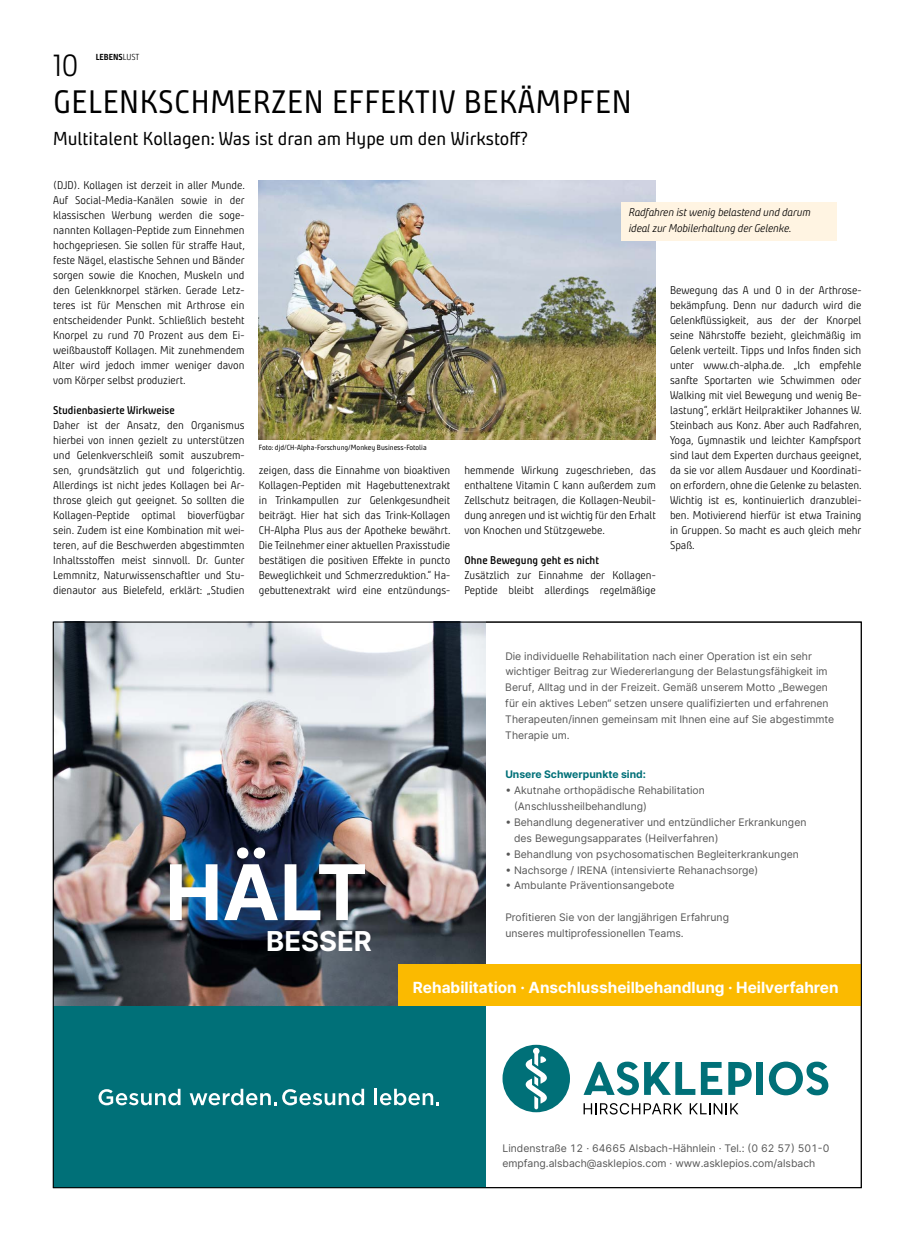
<style>
.page{position:relative;width:904px;height:1241px;background:#fff}
.page>*{position:absolute;margin:0;border:0;box-sizing:border-box;transform-origin:0 0}
.t1{font:700 76.75px "Inter";color:#fff}
.t2{font:32.5px "Bunday Clean";letter-spacing:.02em;color:#000}
.t3{font:30.62px "Bunday Clean Se Ligh";color:#000}
.t4{font:700 27.38px "Inter";color:#fff}
.t5{font:18.75px "Bunday Clean";color:#000}
.t6{font:700 15.38px "Inter";color:#fff}
.t7{font:11.25px/15px "Bunday Clean Se Ligh";color:#000;text-align:justify}
.t8{font:11.25px/15px "Bunday Clean Se Ligh It";letter-spacing:-.01em;color:#000}
.t9{font:700 11.25px "Bunday Clean Se";color:#000}
.t10{font:10.38px/15.9px "Inter";color:#565656}
.t11{font:700 10.38px "Inter";color:#007078}
.t12{font:700 8.75px "Bunday Clean";color:#000}
.t13{font:7.5px "Bunday Clean";color:#000}
.s1{font-family:"Bunday Clean Se Ligh";font-weight:400}
</style>
<div class="page">
<img style="left:259px;top:180px;width:397px;height:259px">
<div style="left:620px;top:202px;width:216px;height:38px;background:#fff4e2"></div>
<img style="left:55px;top:623px;width:430px;height:383px">
<div style="left:53px;top:1006px;width:432px;height:181px;background:#007078"></div>
<div style="left:398px;top:964px;width:463px;height:42px;background:#fbba00"></div>
<svg style="left:99px;top:1088px;width:81px;height:17px"></svg>
<svg style="left:190px;top:1088px;width:174px;height:17px"></svg>
<hr style="left:374px;top:1088px;width:3px;height:16px;background:#fff">
<svg style="left:380px;top:1088px;width:59px;height:17px"></svg>
<svg style="left:583px;top:1103px;width:99px;height:11px"></svg>
<svg style="left:689px;top:1103px;width:49px;height:11px"></svg>
<svg style="left:728px;top:1062px;width:23px;height:32px"></svg>
<div style="left:756px;top:1061px;width:7px;height:33px;background:#007078"></div>
<svg style="left:768px;top:1061px;width:60px;height:34px"></svg>
<svg style="left:583px;top:1061px;width:112px;height:34px"></svg>
<svg style="left:701px;top:1062px;width:21px;height:32px"></svg>
<div style="left:502px;top:1044px;width:68px;height:68px;background:#007078;border-radius:50%"></div>
<svg style="left:525px;top:1047px;width:22px;height:62px"></svg>
<h3 class="t3" style="left:53px;top:46px;width:27px">10</h3>
<p class="t12" style="left:96px;top:52px;width:45px">LEBENS<span class="s1">LUST</span></p>
<h2 class="t2" style="left:53px;top:81px;width:579px">GELENKSCHMERZEN EFFEKTIV BEKÄMPFEN</h2>
<h3 class="t5" style="left:53px;top:126px;width:476px">Multitalent Kollagen: Was ist dran am Hype um den Wirkstoff?</h3>
<p class="t7" style="left:53px;top:177px;width:193px">(DJD). Kollagen ist derzeit in aller Munde.<br>Auf Social-Media-Kanälen sowie in der klassischen Werbung werden die soge&shy;nannten Kollagen-Peptide zum Einnehmen hochgepriesen. Sie sollen für straffe Haut, feste Nägel, elastische Sehnen und Bänder sorgen sowie die Knochen, Muskeln und den Gelenkknorpel stärken. Gerade Letz&shy;teres ist für Menschen mit Arthrose ein entscheidender Punkt. Schließlich besteht Knorpel zu rund 70 Prozent aus dem Ei&shy;weißbaustoff Kollagen. Mit zunehmendem Alter wird jedoch immer weniger davon vom Körper selbst produziert.</p>
<p class="t9" style="left:53px;top:402px;width:123px">Studienbasierte Wirkweise</p>
<p class="t7" style="left:53px;top:417px;width:193px">Daher ist der Ansatz, den Organismus hierbei von innen gezielt zu unterstützen und Gelenkverschleiß somit auszubrem&shy;sen, grundsätzlich gut und folgerichtig.<br>Allerdings ist nicht jedes Kollagen bei Ar&shy;throse gleich gut geeignet. So sollten die Kollagen-Peptide optimal bioverfügbar sein. Zudem ist eine Kombination mit wei&shy;teren, auf die Beschwerden abgestimmten Inhaltsstoffen meist sinnvoll. Dr. Gunter Lemmnitz, Naturwissenschaftler und Stu&shy;dienautor aus Bielefeld, erklärt: „Studien</p>
<p class="t8" style="left:629px;top:205px;width:183px">Radfahren ist wenig belastend und darum ideal zur Mobilerhaltung der Gelenke.</p>
<p class="t13" style="left:259px;top:442px;width:169px">Foto: djd/CH-Alpha-Forschung/Monkey Business-Fotolia</p>
<p class="t7" style="left:259px;top:462px;width:193px">zeigen, dass die Einnahme von bioaktiven Kollagen-Peptiden mit Hagebuttenextrakt in Trinkampullen zur Gelenkgesundheit beiträgt. Hier hat sich das Trink-Kollagen CH-Alpha Plus aus der Apotheke bewährt.<br>Die Teilnehmer einer aktuellen Praxisstudie bestätigen die positiven Effekte in puncto Beweglichkeit und Schmerzreduktion.“ Ha&shy;gebuttenextrakt wird eine entzündungs-</p>
<p class="t7" style="left:464px;top:462px;width:193px">hemmende Wirkung zugeschrieben, das enthaltene Vitamin C kann außerdem zum Zellschutz beitragen, die Kollagen-Neubil&shy;dung anregen und ist wichtig für den Erhalt von Knochen und Stützgewebe.</p>
<p class="t9" style="left:464px;top:552px;width:136px">Ohne Bewegung geht es nicht</p>
<p class="t7" style="left:464px;top:567px;width:193px">Zusätzlich zur Einnahme der Kollagen-<br>Peptide bleibt allerdings regelmäßige</p>
<p class="t7" style="left:670px;top:282px;width:193px">Bewegung das A und O in der Arthrose&shy;bekämpfung. Denn nur dadurch wird die Gelenkflüssigkeit, aus der der Knorpel seine Nährstoffe bezieht, gleichmäßig im Gelenk verteilt. Tipps und Infos finden sich unter www.ch-alpha.de. „Ich empfehle sanfte Sportarten wie Schwimmen oder Walking mit viel Bewegung und wenig Be&shy;lastung“, erklärt Heilpraktiker Johannes W.<br>Steinbach aus Konz. Aber auch Radfahren, Yoga, Gymnastik und leichter Kampfsport sind laut dem Experten durchaus geeignet, da sie vor allem Ausdauer und Koordinati&shy;on erfordern, ohne die Gelenke zu belasten.<br>Wichtig ist es, kontinuierlich dranzublei&shy;ben. Motivierend hierfür ist etwa Training in Gruppen. So macht es auch gleich mehr Spaß.</p>
<p class="t10" style="left:505px;top:647px;width:330px">Die individuelle Rehabilitation nach einer Operation ist ein sehr wichtiger Beitrag zur Wiedererlangung der Belastungsfähigkeit im Beruf, Alltag und in der Freizeit. Gemäß unserem Motto „Bewegen für ein aktives Leben“ setzen unsere qualifizierten und erfahrenen Therapeuten/innen gemeinsam mit Ihnen eine auf Sie abgestimmte Therapie um.</p>
<h1 class="t1" style="left:165px;top:836px;width:204px">HÄLT</h1>
<h3 class="t4" style="left:266px;top:920px;width:107px">BESSER</h3>
<p class="t11" style="left:505px;top:766px;width:142px">Unsere Schwerpunkte sind:</p>
<p class="t10" style="left:514px;top:782px;width:192px;text-indent:-9px">• Akutnahe orthopädische Rehabilitation (Anschlussheilbehandlung)</p>
<p class="t10" style="left:514px;top:813px;width:294px;text-indent:-9px">• Behandlung degenerativer und entzündlicher Erkrankungen des Bewegungsapparates (Heilverfahren)</p>
<p class="t10" style="left:505px;top:845px;width:295px">• Behandlung von psychosomatischen Begleiterkrankungen</p>
<p class="t10" style="left:505px;top:861px;width:254px">• Nachsorge / IRENA (intensivierte Rehanachsorge)</p>
<p class="t10" style="left:505px;top:877px;width:171px">• Ambulante Präventionsangebote</p>
<p class="t10" style="left:505px;top:909px;width:225px">Profitieren Sie von der langjährigen Erfahrung unseres multiprofessionellen Teams.</p>
<h3 class="t6" style="left:413px;top:975px;width:427px">Rehabilitation · Anschlussheilbehandlung · Heilverfahren</h3>
<p class="t10" style="left:502px;top:1140px;width:328px;line-height:14.9px">Lindenstraße 12 · 64665 Alsbach-Hähnlein · Tel.: (0 62 57) 501-0 empfang.alsbach@asklepios.com · www.asklepios.com/alsbach</p>
</div>
